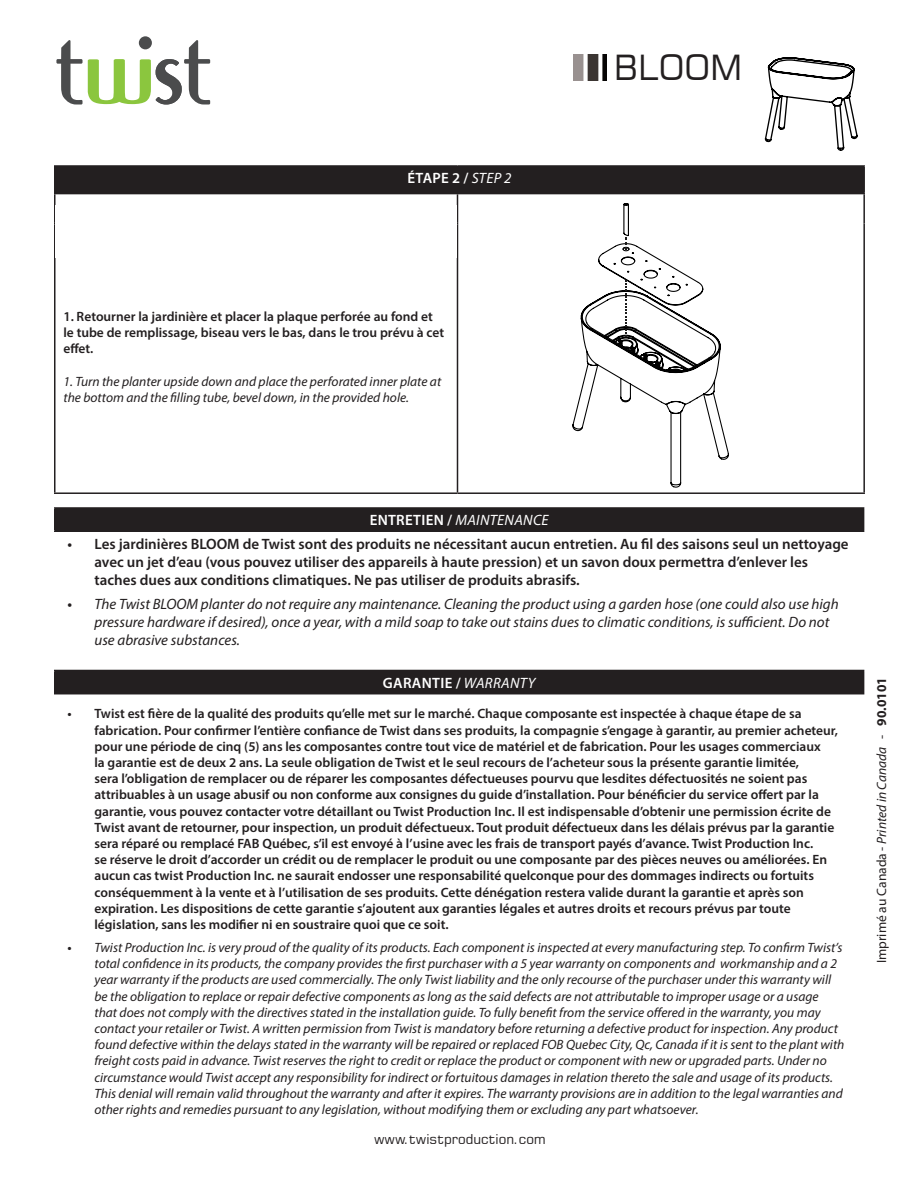
<style>
.page{position:relative;width:918px;height:1188px;background:#fff}
.page>*{position:absolute;margin:0;border:0;box-sizing:border-box;transform-origin:0 0}
.Nom_de_produit{font:34.5px "Square 721 BT";color:#231f20}
.t1{font:600 15px/18px "Myriad Pro";color:#231f20}
.t2{font:italic 15px/18px "Myriad Pro";color:#231f20}
.ETAPE_BLANC{font:600 15px "Myriad Pro";letter-spacing:.02em;color:#fff}
.ETAPE_BLANC-2{font:italic 15px "Myriad Pro";letter-spacing:.02em;color:#fff}
.Étapes{font:600 13.5px/16.2px "Myriad Pro";color:#231f20}
.Étapes-2{font:italic 13.5px/16.2px "Myriad Pro";color:#231f20}
.Titre_bilingue{font:13.5px "Myriad Pro";color:#231f20}
.t3{font:13.5px "Square 721 BT";color:#231f20}
.s1{font-weight:400;font-style:italic}
.s2{font-weight:600;font-style:normal}
.s3{font-style:italic}
.s4{font-weight:700}
</style>
<div class="page">
<svg style="left:139px;top:36px;width:13px;height:13px"></svg>
<svg style="left:56px;top:40px;width:154px;height:65px"></svg>
<img style="left:573px;top:55px;width:33px;height:25px">
<div style="left:55px;top:166px;width:809px;height:28px;background:#231f20"></div>
<hr style="left:54px;top:165px;width:404px;height:2px;background:#231f20">
<hr style="left:54px;top:167px;width:2px;height:26px;background:#231f20">
<hr style="left:458px;top:165px;width:407px;height:2px;background:#231f20">
<hr style="left:863px;top:167px;width:2px;height:26px;background:#231f20">
<svg style="left:457px;top:194px;width:1px;height:29px"></svg>
<hr style="left:54px;top:193px;width:404px;height:1px;background:#231f20">
<hr style="left:54px;top:223px;width:404px;height:1px;background:#231f20">
<hr style="left:457px;top:224px;width:1px;height:268px;background:#231f20">
<hr style="left:54px;top:194px;width:2px;height:29px;background:#231f20">
<hr style="left:458px;top:193px;width:407px;height:1px;background:#231f20">
<hr style="left:863px;top:194px;width:2px;height:30px;background:#231f20">
<hr style="left:863px;top:224px;width:2px;height:268px;background:#231f20">
<hr style="left:458px;top:492px;width:407px;height:2px;background:#231f20">
<hr style="left:54px;top:224px;width:2px;height:268px;background:#231f20">
<hr style="left:54px;top:492px;width:404px;height:2px;background:#231f20">
<div style="left:55px;top:508px;width:809px;height:23px;background:#231f20"></div>
<hr style="left:54px;top:507px;width:810px;height:2px;background:#231f20">
<hr style="left:54px;top:509px;width:2px;height:21px;background:#231f20">
<hr style="left:54px;top:530px;width:810px;height:2px;background:#231f20">
<svg style="left:764px;top:57px;width:94px;height:94px"></svg>
<svg style="left:572px;top:243px;width:157px;height:245px"></svg>
<svg style="left:625px;top:280px;width:1px;height:57px"></svg>
<div style="left:55px;top:670px;width:809px;height:24px;background:#231f20"></div>
<hr style="left:54px;top:670px;width:810px;height:1px;background:#231f20">
<hr style="left:54px;top:671px;width:2px;height:22px;background:#231f20">
<hr style="left:54px;top:693px;width:810px;height:1px;background:#231f20">
<div style="left:56px;top:206px;width:401px;height:52px;background:#fff"></div>
<svg style="left:623px;top:203px;width:7px;height:46px"></svg>
<p class="ETAPE_BLANC" style="left:407px;top:169px;width:106px">ÉTAPE 2 / <span class="s1">STEP 2</span></p>
<p class="Nom_de_produit" style="left:614px;top:46px;width:130px">BLOOM</p>
<p class="Étapes" style="left:63px;top:308px;width:382px">1. Retourner la jardinière et placer la plaque perforée au fond et le tube de remplissage, biseau vers le bas, dans le trou prévu à cet effet.</p>
<p class="Étapes-2" style="left:63px;top:373px;width:379px">1. Turn the planter upside down and place the perforated inner plate at the bottom and the filling tube, bevel down, in the provided hole.</p>
<p class="ETAPE_BLANC-2" style="left:370px;top:511px;width:181px"><span class="s2">ENTRETIEN /</span> MAINTENANCE</p>
<p class="t1" style="left:94px;top:534px;width:756px;text-indent:-27px">• Les jardinières BLOOM de Twist sont des produits ne nécessitant aucun entretien. Au fil des saisons seul un nettoyage avec un jet d’eau (vous pouvez utiliser des appareils à haute pression) et un savon doux permettra d’enlever les taches dues aux conditions climatiques. Ne pas utiliser de produits abrasifs.</p>
<p class="t2" style="left:94px;top:595px;width:746px;text-indent:-27px"><span class="s2">•</span> The Twist BLOOM planter do not require any maintenance. Cleaning the product using a garden hose (one could also use high pressure hardware if desired), once a year, with a mild soap to take out stains dues to climatic conditions, is sufficient. Do not use abrasive substances.</p>
<p class="ETAPE_BLANC" style="left:383px;top:673px;width:154px">GARANTIE / <span class="s1">WARRANTY</span></p>
<p class="Étapes" style="left:94px;top:705px;width:745px;text-indent:-27px">• Twist est fière de la qualité des produits qu’elle met sur le marché. Chaque composante est inspectée à chaque étape de sa fabrication. Pour confirmer l’entière confiance de Twist dans ses produits, la compagnie s’engage à garantir, au premier acheteur, pour une période de cinq (5) ans les composantes contre tout vice de matériel et de fabrication. Pour les usages commerciaux<br>la garantie est de deux 2 ans. La seule obligation de Twist et le seul recours de l’acheteur sous la présente garantie limitée,<br>sera l’obligation de remplacer ou de réparer les composantes défectueuses pourvu que lesdites défectuosités ne soient pas attribuables à un usage abusif ou non conforme aux consignes du guide d’installation. Pour bénéficier du service offert par la garantie, vous pouvez contacter votre détaillant ou Twist Production Inc. Il est indispensable d’obtenir une permission écrite de Twist avant de retourner, pour inspection, un produit défectueux. Tout produit défectueux dans les délais prévus par la garantie sera réparé ou remplacé FAB Québec, s’il est envoyé à l’usine avec les frais de transport payés d’avance. Twist Production Inc.<br>se réserve le droit d’accorder un crédit ou de remplacer le produit ou une composante par des pièces neuves ou améliorées. En aucun cas twist Production Inc. ne saurait endosser une responsabilité quelconque pour des dommages indirects ou fortuits conséquemment à la vente et à l’utilisation de ses produits. Cette dénégation restera valide durant la garantie et après son expiration. Les dispositions de cette garantie s’ajoutent aux garanties légales et autres droits et recours prévus par toute législation, sans les modifier ni en soustraire quoi que ce soit.</p>
<p class="Étapes-2" style="left:94px;top:939px;width:751px;text-indent:-27px"><span class="s2">•</span> Twist Production Inc. is very proud of the quality of its products. Each component is inspected at every manufacturing step. To confirm Twist’s total confidence in its products, the company provides the first purchaser with a 5 year warranty on components and workmanship and a 2 year warranty if the products are used commercially. The only Twist liability and the only recourse of the purchaser under this warranty will be the obligation to replace or repair defective components as long as the said defects are not attributable to improper usage or a usage that does not comply with the directives stated in the installation guide. To fully benefit from the service offered in the warranty, you may contact your retailer or Twist. A written permission from Twist is mandatory before returning a defective product for inspection. Any product found defective within the delays stated in the warranty will be repaired or replaced FOB Quebec City, Qc, Canada if it is sent to the plant with freight costs paid in advance. Twist reserves the right to credit or replace the product or component with new or upgraded parts. Under no circumstance would Twist accept any responsibility for indirect or fortuitous damages in relation thereto the sale and usage of its products.<br>This denial will remain valid throughout the warranty and after it expires. The warranty provisions are in addition to the legal warranties and other rights and remedies pursuant to any legislation, without modifying them or excluding any part whatsoever.</p>
<p class="t3" style="left:374px;top:1131px;width:173px">www.twistproduction.com</p>
<p class="Titre_bilingue" style="left:873px;top:963px;width:287px;rotate:-90deg">Imprimé au Canada - <span class="s3">Printed in Canada</span> - <span class="s4">90.0101</span></p>
</div>
